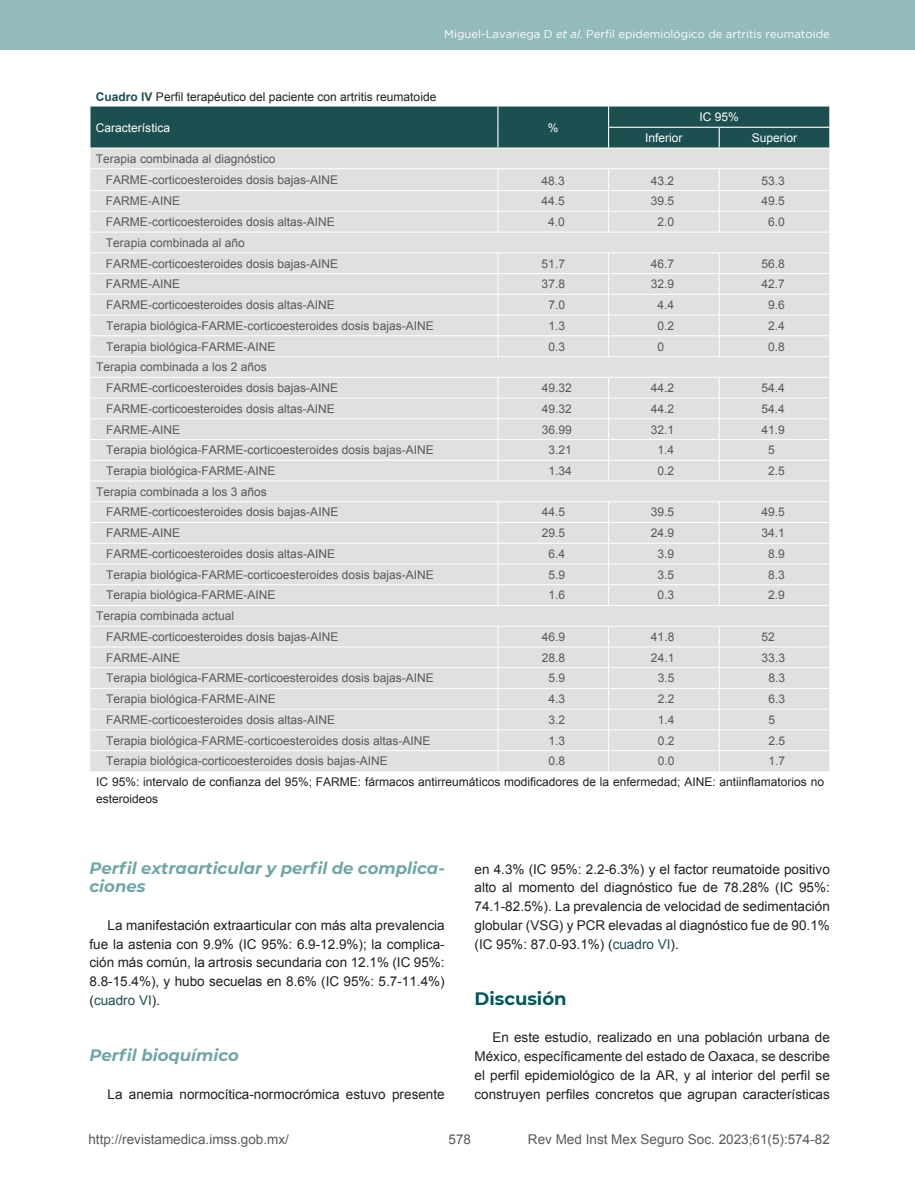
<style>
.page{position:relative;width:915px;height:1191px;background:#fff}
.page>*{position:absolute;margin:0;border:0;box-sizing:border-box;transform-origin:0 0}
.t1{font:700 18px "Montserrat";color:#01585b}
.t2{font:italic 700 16.5px/18.8px "Montserrat";color:#70a6a6}
.t3{font:13.5px/18.8px "Arial";color:#231f20;text-align:justify}
.t4{font:13.5px "Arial";color:#58595b}
.t5{font:12px/20.7px "Arial";color:#58595b}
.t6{font:12px/16.5px "Arial";color:#231f20}
.t7{font:12px "Arial";color:#fff}
.t8{font:11.25px "Gotham";color:#fff}
.s1{font-style:italic}
.s2{font-weight:700;color:#1c4f4f}
.s3{color:#1c4f4f}
</style>
<div class="page">
<div style="left:0;top:0;width:914px;height:50px;background:#93bbbb"></div>
<svg style="left:90px;top:106px;width:740px;height:665px;background:#d3d9d6"></svg>
<p class="t8" style="left:444px;top:28px;width:387px">Miguel-Lavariega D <span class="s1">et al.</span> Perfil epidemiológico de artritis reumatoide</p>
<p class="t6" style="left:96px;top:88px;width:342px"><span class="s2">Cuadro IV</span> Perfil terapéutico del paciente con artritis reumatoide</p>
<p class="t7" style="left:96px;top:120px;width:76px">Característica</p>
<p class="t7" style="left:547px;top:120px;width:12px">%</p>
<p class="t7" style="left:699px;top:109px;width:41px">IC 95%</p>
<p class="t7" style="left:645px;top:130px;width:39px">Inferior</p>
<p class="t7" style="left:751px;top:130px;width:47px">Superior</p>
<p class="t5" style="left:106px;top:148px;width:234px;line-height:21.3px;text-indent:-10px">Terapia combinada al diagnóstico<br>FARME-corticoesteroides dosis bajas-AINE</p>
<p class="t5" style="left:541px;top:170px;width:25px">48.3</p>
<p class="t5" style="left:650px;top:170px;width:25px">43.2</p>
<p class="t5" style="left:761px;top:170px;width:25px">53.3</p>
<p class="t5" style="left:106px;top:191px;width:76px">FARME-AINE</p>
<p class="t5" style="left:541px;top:191px;width:25px">44.5</p>
<p class="t5" style="left:650px;top:191px;width:25px">39.5</p>
<p class="t5" style="left:761px;top:191px;width:25px">49.5</p>
<p class="t5" style="left:106px;top:212px;width:230px">FARME-corticoesteroides dosis altas-AINE</p>
<p class="t5" style="left:548px;top:212px;width:18px">4.0</p>
<p class="t5" style="left:657px;top:212px;width:18px">2.0</p>
<p class="t5" style="left:767px;top:212px;width:18px">6.0</p>
<p class="t5" style="left:106px;top:232px;width:234px">Terapia combinada al año<br>FARME-corticoesteroides dosis bajas-AINE</p>
<p class="t5" style="left:541px;top:253px;width:25px">51.7</p>
<p class="t5" style="left:650px;top:253px;width:25px">46.7</p>
<p class="t5" style="left:761px;top:253px;width:25px">56.8</p>
<p class="t5" style="left:106px;top:274px;width:76px">FARME-AINE</p>
<p class="t5" style="left:541px;top:274px;width:25px">37.8</p>
<p class="t5" style="left:650px;top:274px;width:25px">32.9</p>
<p class="t5" style="left:761px;top:274px;width:25px">42.7</p>
<p class="t5" style="left:106px;top:295px;width:230px">FARME-corticoesteroides dosis altas-AINE</p>
<p class="t5" style="left:548px;top:295px;width:18px">7.0</p>
<p class="t5" style="left:657px;top:295px;width:18px">4.4</p>
<p class="t5" style="left:767px;top:295px;width:18px">9.6</p>
<p class="t5" style="left:106px;top:315px;width:329px">Terapia biológica-FARME-corticoesteroides dosis bajas-AINE</p>
<p class="t5" style="left:548px;top:315px;width:18px">1.3</p>
<p class="t5" style="left:657px;top:315px;width:18px">0.2</p>
<p class="t5" style="left:767px;top:315px;width:18px">2.4</p>
<p class="t5" style="left:106px;top:336px;width:171px">Terapia biológica-FARME-AINE</p>
<p class="t5" style="left:548px;top:336px;width:18px">0.3</p>
<p class="t5" style="left:657px;top:336px;width:8px">0</p>
<p class="t5" style="left:767px;top:336px;width:18px">0.8</p>
<p class="t5" style="left:106px;top:357px;width:234px;text-indent:-10px">Terapia combinada a los 2 años<br>FARME-corticoesteroides dosis bajas-AINE</p>
<p class="t5" style="left:541px;top:377px;width:32px">49.32</p>
<p class="t5" style="left:650px;top:377px;width:25px">44.2</p>
<p class="t5" style="left:761px;top:377px;width:25px">54.4</p>
<p class="t5" style="left:106px;top:398px;width:230px">FARME-corticoesteroides dosis altas-AINE</p>
<p class="t5" style="left:541px;top:398px;width:32px">49.32</p>
<p class="t5" style="left:650px;top:398px;width:25px">44.2</p>
<p class="t5" style="left:761px;top:398px;width:25px">54.4</p>
<p class="t5" style="left:106px;top:419px;width:76px">FARME-AINE</p>
<p class="t5" style="left:541px;top:419px;width:32px">36.99</p>
<p class="t5" style="left:650px;top:419px;width:25px">32.1</p>
<p class="t5" style="left:761px;top:419px;width:25px">41.9</p>
<p class="t5" style="left:106px;top:440px;width:329px">Terapia biológica-FARME-corticoesteroides dosis bajas-AINE</p>
<p class="t5" style="left:548px;top:440px;width:25px">3.21</p>
<p class="t5" style="left:657px;top:440px;width:18px">1.4</p>
<p class="t5" style="left:768px;top:440px;width:8px">5</p>
<p class="t5" style="left:106px;top:460px;width:171px">Terapia biológica-FARME-AINE</p>
<p class="t5" style="left:548px;top:460px;width:25px">1.34</p>
<p class="t5" style="left:657px;top:460px;width:18px">0.2</p>
<p class="t5" style="left:768px;top:460px;width:18px">2.5</p>
<p class="t5" style="left:106px;top:481px;width:234px;text-indent:-10px">Terapia combinada a los 3 años<br>FARME-corticoesteroides dosis bajas-AINE</p>
<p class="t5" style="left:541px;top:502px;width:25px">44.5</p>
<p class="t5" style="left:650px;top:502px;width:25px">39.5</p>
<p class="t5" style="left:761px;top:502px;width:25px">49.5</p>
<p class="t5" style="left:106px;top:523px;width:76px">FARME-AINE</p>
<p class="t5" style="left:541px;top:523px;width:25px">29.5</p>
<p class="t5" style="left:650px;top:523px;width:25px">24.9</p>
<p class="t5" style="left:761px;top:523px;width:25px">34.1</p>
<p class="t5" style="left:106px;top:543px;width:230px">FARME-corticoesteroides dosis altas-AINE</p>
<p class="t5" style="left:548px;top:543px;width:18px">6.4</p>
<p class="t5" style="left:657px;top:543px;width:18px">3.9</p>
<p class="t5" style="left:768px;top:543px;width:18px">8.9</p>
<p class="t5" style="left:106px;top:564px;width:329px">Terapia biológica-FARME-corticoesteroides dosis bajas-AINE</p>
<p class="t5" style="left:548px;top:564px;width:18px">5.9</p>
<p class="t5" style="left:657px;top:564px;width:18px">3.5</p>
<p class="t5" style="left:768px;top:564px;width:18px">8.3</p>
<p class="t5" style="left:106px;top:585px;width:171px">Terapia biológica-FARME-AINE</p>
<p class="t5" style="left:548px;top:585px;width:18px">1.6</p>
<p class="t5" style="left:657px;top:585px;width:18px">0.3</p>
<p class="t5" style="left:768px;top:585px;width:18px">2.9</p>
<p class="t5" style="left:106px;top:606px;width:234px;text-indent:-10px">Terapia combinada actual<br>FARME-corticoesteroides dosis bajas-AINE</p>
<p class="t5" style="left:541px;top:626px;width:25px">46.9</p>
<p class="t5" style="left:650px;top:626px;width:25px">41.8</p>
<p class="t5" style="left:761px;top:626px;width:15px">52</p>
<p class="t5" style="left:106px;top:647px;width:76px">FARME-AINE</p>
<p class="t5" style="left:541px;top:647px;width:25px">28.8</p>
<p class="t5" style="left:650px;top:647px;width:25px">24.1</p>
<p class="t5" style="left:761px;top:647px;width:25px">33.3</p>
<p class="t5" style="left:106px;top:668px;width:329px">Terapia biológica-FARME-corticoesteroides dosis bajas-AINE</p>
<p class="t5" style="left:548px;top:668px;width:18px">5.9</p>
<p class="t5" style="left:657px;top:668px;width:18px">3.5</p>
<p class="t5" style="left:768px;top:668px;width:18px">8.3</p>
<p class="t5" style="left:106px;top:688px;width:171px">Terapia biológica-FARME-AINE</p>
<p class="t5" style="left:548px;top:688px;width:18px">4.3</p>
<p class="t5" style="left:657px;top:688px;width:18px">2.2</p>
<p class="t5" style="left:768px;top:688px;width:18px">6.3</p>
<p class="t5" style="left:106px;top:709px;width:230px">FARME-corticoesteroides dosis altas-AINE</p>
<p class="t5" style="left:548px;top:709px;width:18px">3.2</p>
<p class="t5" style="left:657px;top:709px;width:18px">1.4</p>
<p class="t5" style="left:768px;top:709px;width:8px">5</p>
<p class="t5" style="left:106px;top:730px;width:326px">Terapia biológica-FARME-corticoesteroides dosis altas-AINE</p>
<p class="t5" style="left:548px;top:730px;width:18px">1.3</p>
<p class="t5" style="left:657px;top:730px;width:18px">0.2</p>
<p class="t5" style="left:768px;top:730px;width:18px">2.5</p>
<p class="t5" style="left:106px;top:751px;width:283px">Terapia biológica-corticoesteroides dosis bajas-AINE</p>
<p class="t5" style="left:548px;top:751px;width:18px">0.8</p>
<p class="t5" style="left:657px;top:751px;width:18px">0.0</p>
<p class="t5" style="left:768px;top:751px;width:18px">1.7</p>
<p class="t6" style="left:96px;top:774px;width:729px">IC 95%: intervalo de confianza del 95%; FARME: fármacos antirreumáticos modificadores de la enfermedad; AINE: antiinflamatorios no esteroideos</p>
<h2 class="t2" style="left:89px;top:857px;width:356px">Perfil extraarticular y perfil de complica&shy;ciones</h2>
<p class="t3" style="left:89px;top:916px;width:356px;text-indent:18px">La manifestación extraarticular con más alta prevalencia fue la astenia con 9.9% (IC 95%: 6.9-12.9%); la complica&shy;ción más común, la artrosis secundaria con 12.1% (IC 95%:<br>8.8-15.4%), y hubo secuelas en 8.6% (IC 95%: 5.7-11.4%) (<span class="s3">cuadro VI</span>).</p>
<h2 class="t2" style="left:89px;top:1045px;width:151px">Perfil bioquímico</h2>
<p class="t3" style="left:107px;top:1084px;width:338px">La anemia normocítica-normocrómica estuvo presente</p>
<p class="t3" style="left:474px;top:859px;width:357px">en 4.3% (IC 95%: 2.2-6.3%) y el factor reumatoide positivo alto al momento del diagnóstico fue de 78.28% (IC 95%:<br>74.1-82.5%). La prevalencia de velocidad de sedimentación globular (VSG) y PCR elevadas al diagnóstico fue de 90.1% (IC 95%: 87.0-93.1%) (<span class="s3">cuadro VI</span>).</p>
<h1 class="t1" style="left:474px;top:985px;width:94px">Discusión</h1>
<p class="t3" style="left:474px;top:1028px;width:357px;text-indent:18px">En este estudio, realizado en una población urbana de México, específicamente del estado de Oaxaca, se describe el perfil epidemiológico de la AR, y al interior del perfil se construyen perfiles concretos que agrupan características</p>
<p class="t4" style="left:88px;top:1130px;width:202px">http://revistamedica.imss.gob.mx/</p>
<p class="t4" style="left:527px;top:1130px;width:303px">Rev Med Inst Mex Seguro Soc. 2023;61(5):574-82</p>
<p class="t4" style="left:448px;top:1130px;width:24px">578</p>
</div>
